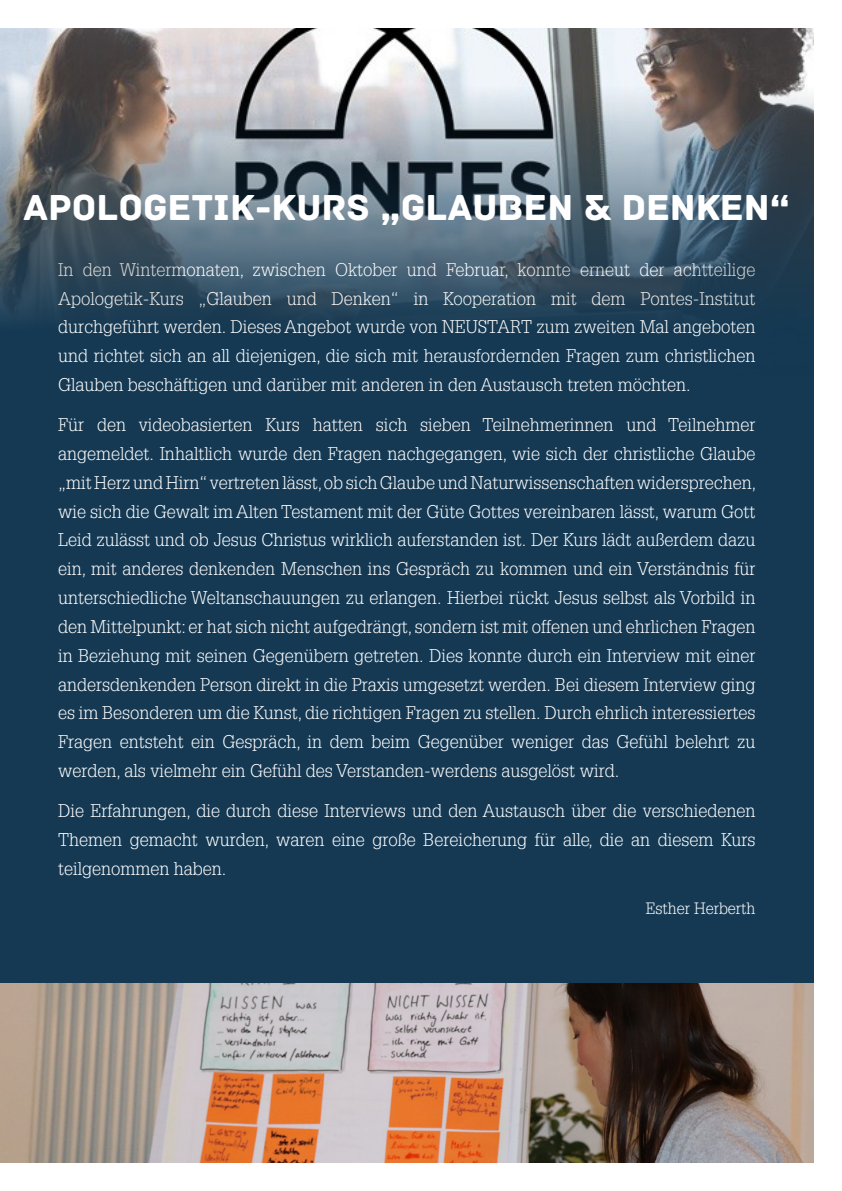
<style>
.page{position:relative;width:842px;height:1191px;background:#fff}
.page>*{position:absolute;margin:0;border:0;box-sizing:border-box;transform-origin:0 0}
.Überschrift_1{font:38px "Archive";color:#fff}
.t1{font:300 18px/28.8px "Glypha";color:#fff;text-align:justify}
.t2{font:300 16px "Glypha";color:#fff}
</style>
<div class="page">
<div style="left:0;top:29px;width:813px;height:1133px;background:#153953"></div>
<img style="left:0;top:29px;width:813px;height:290px">
<img style="left:0;top:983px;width:813px;height:179px">
<p class="Überschrift_1" style="left:23px;top:185px;width:769px">APOLOGETIK-KURS „GLAUBEN &amp; DENKEN“</p>
<p class="t1" style="left:58px;top:255px;width:699px">In den Wintermonaten, zwischen Oktober und Februar, konnte erneut der achtteilige Apologetik-Kurs „Glauben und Denken“ in Kooperation mit dem Pontes-Institut durchgeführt werden. Dieses Angebot wurde von NEUSTART zum zweiten Mal angeboten und richtet sich an all diejenigen, die sich mit herausfordernden Fragen zum christlichen Glauben beschäftigen und darüber mit anderen in den Austausch treten möchten.</p>
<p class="t1" style="left:58px;top:411px;width:700px">Für den videobasierten Kurs hatten sich sieben Teilnehmerinnen und Teilnehmer angemeldet. Inhaltlich wurde den Fragen nachgegangen, wie sich der christliche Glaube „mit Herz und Hirn“ vertreten lässt, ob sich Glaube und Naturwissenschaften widersprechen, wie sich die Gewalt im Alten Testament mit der Güte Gottes vereinbaren lässt, warum Gott Leid zulässt und ob Jesus Christus wirklich auferstanden ist. Der Kurs lädt außerdem dazu ein, mit anderes denkenden Menschen ins Gespräch zu kommen und ein Verständnis für unterschiedliche Weltanschauungen zu erlangen. Hierbei rückt Jesus selbst als Vorbild in den Mittelpunkt: er hat sich nicht aufgedrängt, sondern ist mit offenen und ehrlichen Fragen in Beziehung mit seinen Gegenübern getreten. Dies konnte durch ein Interview mit einer andersdenkenden Person direkt in die Praxis umgesetzt werden. Bei diesem Interview ging es im Besonderen um die Kunst, die richtigen Fragen zu stellen. Durch ehrlich interessiertes Fragen entsteht ein Gespräch, in dem beim Gegenüber weniger das Gefühl belehrt zu werden, als vielmehr ein Gefühl des Verstanden-werdens ausgelöst wird.</p>
<p class="t1" style="left:58px;top:796px;width:699px">Die Erfahrungen, die durch diese Interviews und den Austausch über die verschiedenen Themen gemacht wurden, waren eine große Bereicherung für alle, die an diesem Kurs teilgenommen haben.</p>
<p class="t2" style="left:646px;top:899px;width:111px">Esther Herberth</p>
</div>
